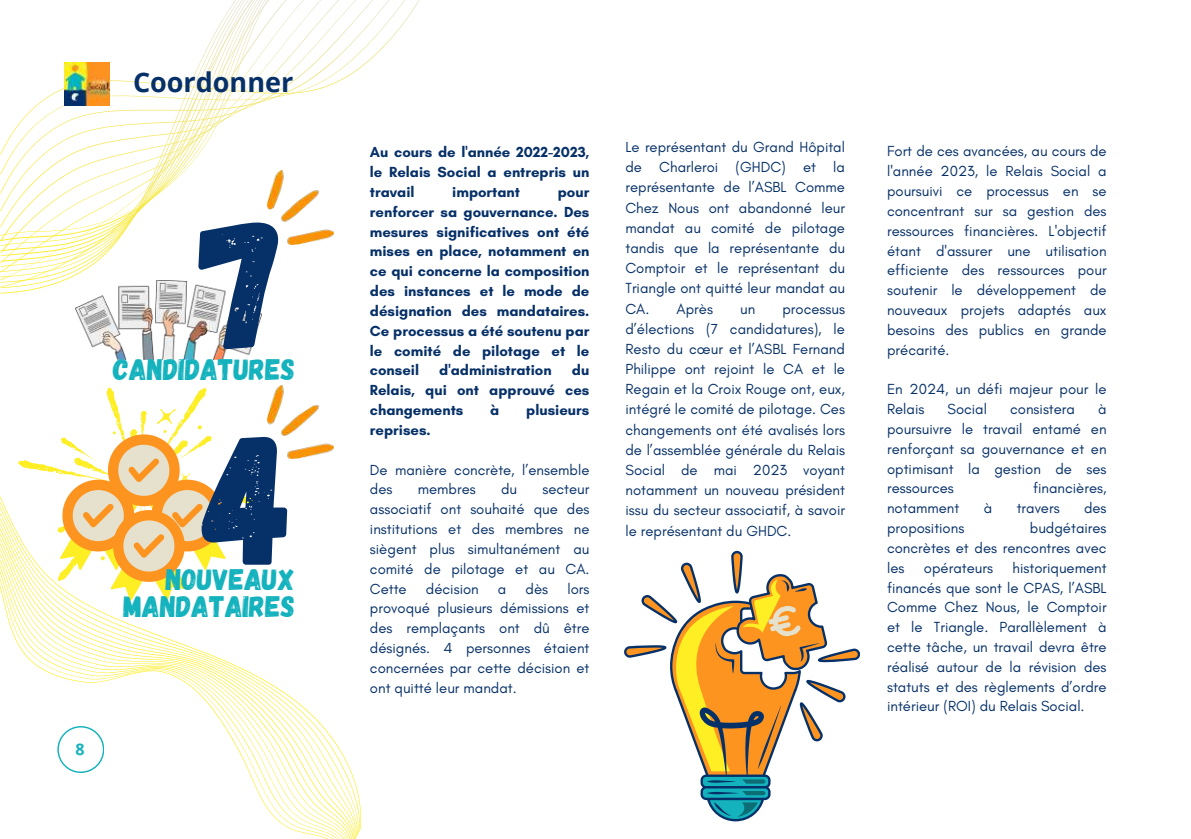
<style>
.page{position:relative;width:1191px;height:839px;background:#fff}
.page>*{position:absolute;margin:0;border:0;box-sizing:border-box;transform-origin:0 0}
.t1{font:183.2px/215.4px "Gagalin";color:#063068}
.t2{font:29.6px/27px "Gagalin";color:#13b2bd;text-align:right}
.t3{font:700 27px "Open Sans";color:#063068}
.t4{font:700 16px "Open Sans";color:#13b2bd}
.t5{font:14.8px/19.8px "Glacial Indifference";color:#063068;text-align:justify}
.t6{font:700 14.8px/19.8px "Glacial Indifference";color:#063068;text-align:justify}
</style>
<div class="page">
<svg style="left:1px;top:253px;width:106px;height:11px"></svg>
<svg style="left:1px;top:241px;width:299px;height:12px"></svg>
<svg style="left:0;top:153px;width:128px;height:88px"></svg>
<svg style="left:1px;top:212px;width:138px;height:15px"></svg>
<svg style="left:1px;top:194px;width:267px;height:18px"></svg>
<svg style="left:1px;top:175px;width:180px;height:19px"></svg>
<svg style="left:1px;top:155px;width:282px;height:20px"></svg>
<svg style="left:1px;top:0;width:419px;height:155px"></svg>
<img style="left:65px;top:62px;width:45px;height:43px">
<img style="left:268px;top:171px;width:66px;height:73px">
<img style="left:268px;top:385px;width:66px;height:74px">
<svg style="left:0;top:496px;width:361px;height:342px"></svg>
<svg style="left:57px;top:726px;width:47px;height:46px"></svg>
<svg style="left:624px;top:551px;width:235px;height:270px"></svg>
<img style="left:76px;top:280px;width:186px;height:79px">
<svg style="left:17px;top:387px;width:241px;height:213px"></svg>
<h3 class="t3" style="left:133px;top:63px;width:162px">Coordonner</h3>
<h1 class="t1" style="left:200px;top:167px;width:96px">7<br>4</h1>
<h2 class="t2" style="left:113px;top:354px;width:183px">CANDIDATURES</h2>
<h2 class="t2" style="left:124px;top:564px;width:173px">NOUVEAUX<br>MANDATAIRES</h2>
<p class="t4" style="left:76px;top:737px;width:11px">8</p>
<p class="t6" style="left:370px;top:142px;width:221px">Au cours de l'année 2022-2023, le Relais Social a entrepris un travail</p>
<p class="t6" style="left:452px;top:182px;width:69px">important</p>
<p class="t6" style="left:370px;top:182px;width:221px;text-indent:188px">pour renforcer sa gouvernance. Des mesures significatives ont été mises en place, notamment en ce qui concerne la composition des instances et le mode de désignation des mandataires.<br>Ce processus a été soutenu par le comité de pilotage et le conseil</p>
<p class="t6" style="left:370px;top:360px;width:221px;text-indent:202px">du Relais, qui ont approuvé ces changements</p>
<p class="t6" style="left:439px;top:360px;width:114px">d'administration</p>
<p class="t6" style="left:490px;top:400px;width:11px">à</p>
<p class="t6" style="left:526px;top:400px;width:65px">plusieurs</p>
<p class="t6" style="left:370px;top:420px;width:62px">reprises.</p>
<p class="t5" style="left:370px;top:459px;width:221px">De manière concrète, l’ensemble des</p>
<p class="t5" style="left:418px;top:479px;width:59px">membres</p>
<p class="t5" style="left:501px;top:479px;width:18px">du</p>
<p class="t5" style="left:370px;top:479px;width:221px;text-indent:173px">secteur associatif ont souhaité que des institutions et des membres ne siègent plus simultanément au comité de pilotage et au CA.<br>Cette</p>
<p class="t5" style="left:370px;top:578px;width:221px;text-indent:198px">lors provoqué plusieurs démissions et des remplaçants ont dû être désignés. 4 personnes étaient concernées par cette décision et ont quitté leur mandat.</p>
<p class="t5" style="left:426px;top:578px;width:54px">décision</p>
<p class="t5" style="left:498px;top:578px;width:10px">a</p>
<p class="t5" style="left:526px;top:578px;width:24px">dès</p>
<p class="t5" style="left:625px;top:137px;width:221px">Le représentant du Grand Hôpital de Charleroi (GHDC) et la représentante de l’ASBL Comme Chez Nous ont abandonné leur mandat au comité de pilotage tandis que la représentante du Comptoir et le représentant du Triangle ont quitté leur mandat au CA. Après</p>
<p class="t5" style="left:625px;top:298px;width:221px;text-indent:157px">processus d’élections (7 candidatures), le Resto du cœur et l’ASBL Fernand Philippe ont rejoint le CA et le Regain et la Croix Rouge ont, eux, intégré le comité de pilotage. Ces changements ont été avalisés lors de l’assemblée générale du Relais Social de mai 2023 voyant notamment un nouveau président issu du secteur associatif, à savoir le représentant du GHDC.</p>
<p class="t5" style="left:740px;top:298px;width:17px">un</p>
<p class="t5" style="left:887px;top:141px;width:221px">Fort de ces avancées, au cours de l'année 2023, le Relais Social a poursuivi ce processus en se concentrant sur sa gestion des ressources financières. L'objectif étant d'assurer une utilisation efficiente des ressources pour soutenir le développement de nouveaux projets adaptés aux besoins des publics en grande précarité.</p>
<p class="t5" style="left:887px;top:379px;width:221px">En 2024, un défi majeur pour le<br>Relais</p>
<p class="t5" style="left:947px;top:399px;width:41px">Social</p>
<p class="t5" style="left:1010px;top:399px;width:66px">consistera</p>
<p class="t5" style="left:887px;top:399px;width:221px;text-indent:211px">à poursuivre le travail entamé en renforçant sa gouvernance et en optimisant la gestion de ses ressources</p>
<p class="t5" style="left:1033px;top:478px;width:75px">financières,</p>
<p class="t5" style="left:887px;top:498px;width:74px">notamment</p>
<p class="t5" style="left:984px;top:498px;width:10px">à</p>
<p class="t5" style="left:1017px;top:498px;width:44px">travers</p>
<p class="t5" style="left:1084px;top:498px;width:24px">des</p>
<p class="t5" style="left:887px;top:518px;width:79px">propositions</p>
<p class="t5" style="left:887px;top:518px;width:221px;text-indent:143px">budgétaires concrètes et des rencontres avec les</p>
<p class="t5" style="left:887px;top:557px;width:221px;text-indent:125px">historiquement financés que sont le CPAS, l’ASBL Comme Chez Nous, le Comptoir et le Triangle. Parallèlement à cette tâche, un travail devra être réalisé autour de la révision des statuts et des règlements d’ordre intérieur (ROI) du Relais Social.</p>
<p class="t5" style="left:924px;top:557px;width:71px">opérateurs</p>
</div>
